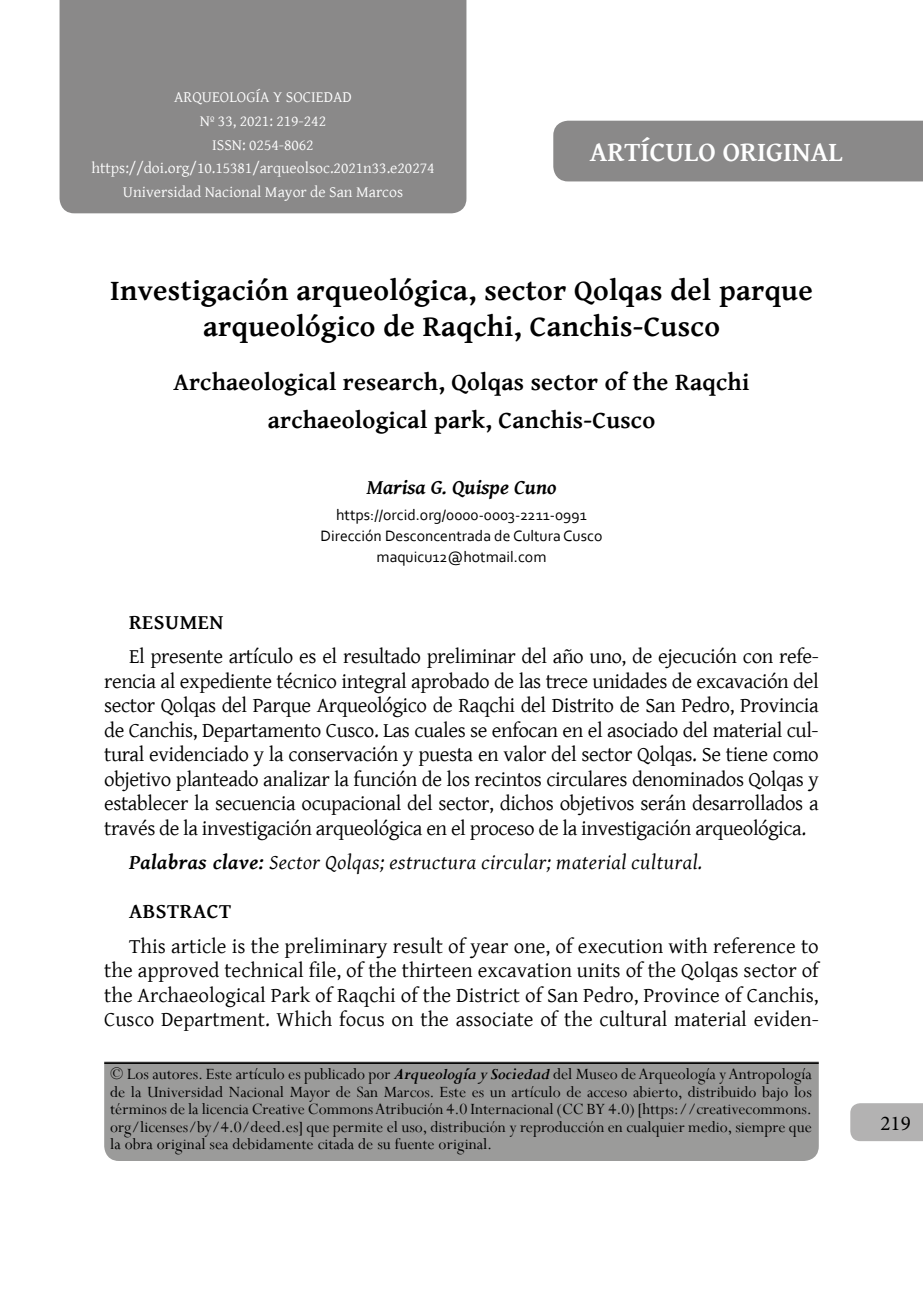
<style>
.page{position:relative;width:923px;height:1290px;background:#fff}
.page>*{position:absolute;margin:0;border:0;box-sizing:border-box;transform-origin:0 0}
.t1{font:700 29.75px/35.7px "Gentium Basic";letter-spacing:.01em;color:#000;text-align:center}
.t2{font:700 28px "Gentium Basic";color:#fff}
.t3{font:700 24.5px/37.8px "Gentium Basic";letter-spacing:.01em;color:#000;text-align:center}
.t4{font:21px/24.5px "Gentium Basic";letter-spacing:-.01em;color:#000;text-align:justify}
.t5{font:italic 21px "Gentium Basic";letter-spacing:.025em;color:#000}
.t6{font:italic 700 21px "Gentium Basic";color:#000}
.t7{font:700 21px "Gentium Basic";letter-spacing:.025em;color:#000}
.t8{font:21px "Minion Pro";color:#000}
.t9{font:17.5px/17.5px "Perpetua";color:#000;text-align:justify}
.t10{font:15.75px/23.8px "Gentium Basic";color:#fff;text-align:center}
.t11{font:15.75px/21px "Corbel";color:#000;text-align:center}
.t12{font:15.75px/23.8px "Gentium Basic";color:#fff;text-align:center}
.s1{font-weight:700}
.s2{font-weight:700;font-style:italic}
</style>
<div class="page">
<div style="left:553px;top:121px;width:370px;height:60px;background:#8a8989"></div>
<div style="left:60px;top:0;width:406px;height:213px;background:#8a8989"></div>
<div style="left:850px;top:1103px;width:73px;height:38px;background:#b3b2b2"></div>
<div style="left:104px;top:1064px;width:715px;height:97px;background:#9b9b9a"></div>
<hr style="left:104px;top:1062px;width:715px;height:1px;background:#000">
<hr style="left:104px;top:1063px;width:715px;height:1px;background:#000">
<p class="t10" style="left:174px;top:84px;width:179px">ARQUEOLOGÍA Y SOCIEDAD</p>
<p class="t12" style="left:200px;top:108px;width:128px">Nº 33, 2021: 219-242<br>ISSN: 0254-8062</p>
<p class="t10" style="left:91px;top:156px;width:344px">https://doi.org/10.15381/arqueolsoc.2021n33.e20274<br>Universidad Nacional Mayor de San Marcos</p>
<h2 class="t2" style="left:590px;top:131px;width:254px">ARTÍCULO ORIGINAL</h2>
<h1 class="t1" style="left:110px;top:272px;width:704px">Investigación arqueológica, sector Qolqas del parque arqueológico de Raqchi, Canchis-Cusco</h1>
<p class="t3" style="left:173px;top:362px;width:577px">Archaeological research, Qolqas sector of the Raqchi archaeological park, Canchis-Cusco</p>
<p class="t6" style="left:366px;top:471px;width:191px">Marisa G. Quispe Cuno</p>
<p class="t11" style="left:320px;top:504px;width:283px">https://orcid.org/0000-0003-2211-0991<br>Dirección Desconcentrada de Cultura Cusco maquicu12@hotmail.com</p>
<p class="t7" style="left:129px;top:606px;width:96px">RESUMEN</p>
<p class="t4" style="left:104px;top:643px;width:716px;text-indent:25px">El presente artículo es el resultado preliminar del año uno, de ejecución con refe&shy;rencia al expediente técnico integral aprobado de las trece unidades de excavación del sector Qolqas del Parque Arqueológico de Raqchi del Distrito de San Pedro, Provincia de Canchis, Departamento Cusco. Las cuales se enfocan en el asociado del material cul&shy;tural evidenciado y la conservación y puesta en valor del sector Qolqas. Se tiene como objetivo planteado analizar la función de los recintos circulares denominados Qolqas y establecer la secuencia ocupacional del sector, dichos objetivos serán desarrollados a través de la investigación arqueológica en el proceso de la investigación arqueológica.</p>
<p class="t5" style="left:129px;top:847px;width:575px"><span class="s1">Palabras clave:</span> Sector Qolqas; estructura circular; material cultural.</p>
<p class="t7" style="left:129px;top:896px;width:104px">ABSTRACT</p>
<p class="t4" style="left:104px;top:933px;width:716px;text-indent:25px">This article is the preliminary result of year one, of execution with reference to the approved technical file, of the thirteen excavation units of the Qolqas sector of the Archaeological Park of Raqchi of the District of San Pedro, Province of Canchis, Cusco Department. Which focus on the associate of the cultural material eviden-</p>
<p class="t9" style="left:110px;top:1065px;width:703px">© Los autores. Este artículo es publicado por <span class="s2">Arqueología y Sociedad</span> del Museo de Arqueología y Antropología de la Universidad Nacional Mayor de San Marcos. Este es un artículo de acceso abierto, distribuido bajo los términos de la licencia Creative Commons Atribución 4.0 Internacional (CC BY 4.0) [https://creativecommons. org/licenses/by/4.0/deed.es] que permite el uso, distribución y reproducción en cualquier medio, siempre que la obra original sea debidamente citada de su fuente original.</p>
<p class="t8" style="left:880px;top:1109px;width:32px">219</p>
</div>
